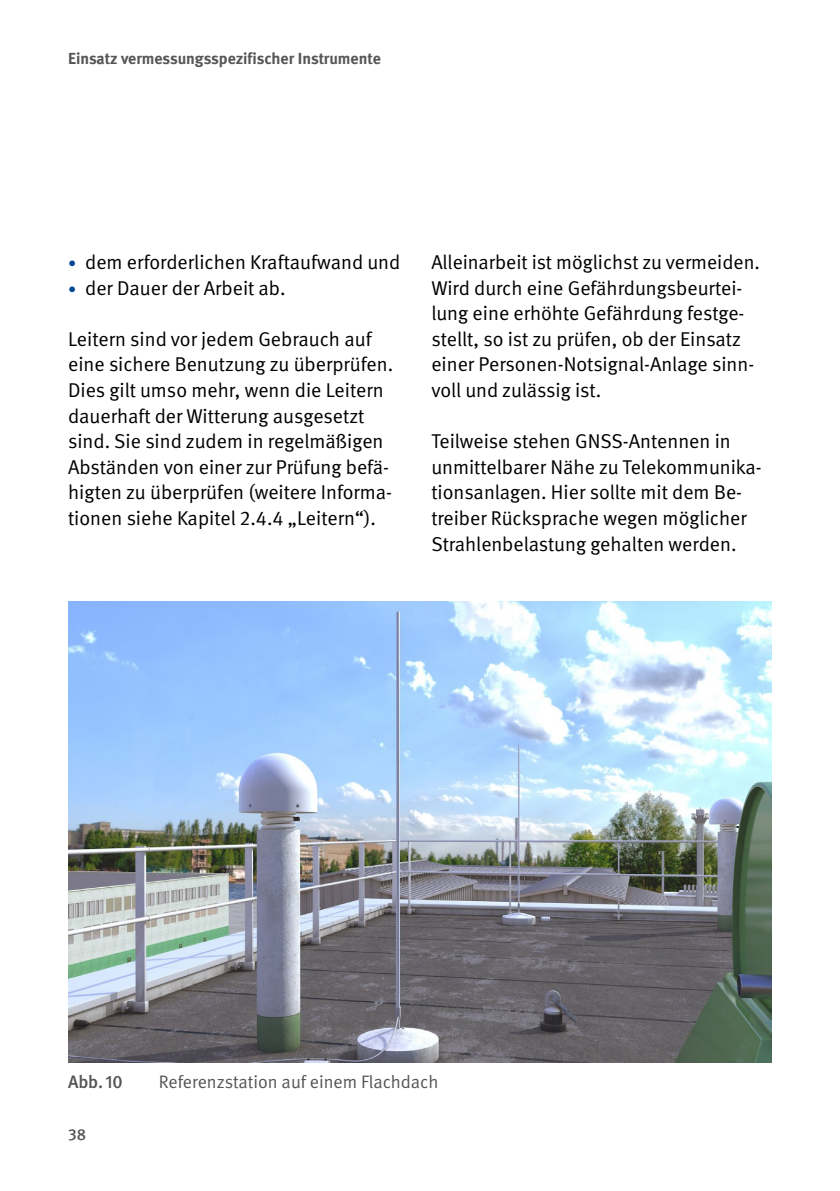
<style>
.page{position:relative;width:840px;height:1191px;background:#fff}
.page>*{position:absolute;margin:0;border:0;box-sizing:border-box;transform-origin:0 0}
.Fließtext_FT_Abstand_vor{font:20px/25.6px "DGUV Meta";color:#000}
.t1{font:18px "DGUV Meta";color:#565655}
.t2{font:500 18px "DGUV Meta";color:#565655}
.t3{font:700 16px "DGUV Meta";color:#565655}
.t4{font:500 16px "DGUV Meta";color:#565655}
.s1{font-size:16px;color:#004893}
</style>
<div class="page">
<img style="left:68px;top:602px;width:703px;height:460px">
<p class="t3" style="left:68px;top:49px;width:314px">Einsatz vermessungsspezifischer Instrumente</p>
<p class="Fließtext_FT_Abstand_vor" style="left:68px;top:250px;width:333px"><span class="s1">•</span> dem erforderlichen Kraftaufwand und</p>
<p class="Fließtext_FT_Abstand_vor" style="left:68px;top:275px;width:219px"><span class="s1">•</span> der Dauer der Arbeit ab.</p>
<p class="Fließtext_FT_Abstand_vor" style="left:68px;top:326px;width:326px">Leitern sind vor jedem Gebrauch auf eine sichere Benutzung zu überprüfen.<br>Dies gilt umso mehr, wenn die Leitern dauerhaft der Witterung ausgesetzt sind. Sie sind zudem in regelmäßigen Abständen von einer zur Prüfung befä&shy;higten zu überprüfen (weitere Informa&shy;tionen siehe Kapitel 2.4.4 „Leitern“).</p>
<p class="Fließtext_FT_Abstand_vor" style="left:431px;top:250px;width:330px">Alleinarbeit ist möglichst zu vermeiden.<br>Wird durch eine Gefährdungsbeurtei&shy;lung eine erhöhte Gefährdung festge&shy;stellt, so ist zu prüfen, ob der Einsatz einer Personen-Notsignal-Anlage sinn&shy;voll und zulässig ist.</p>
<p class="Fließtext_FT_Abstand_vor" style="left:431px;top:429px;width:332px">Teilweise stehen GNSS-Antennen in unmittelbarer Nähe zu Telekommunika&shy;tionsanlagen. Hier sollte mit dem Be&shy;treiber Rücksprache wegen möglicher Strahlenbelastung gehalten werden.</p>
<p class="t2" style="left:68px;top:1071px;width:56px">Abb.10</p>
<p class="t1" style="left:159px;top:1071px;width:281px">Referenzstation auf einem Flachdach</p>
<p class="t4" style="left:68px;top:1124px;width:20px">38</p>
</div>
